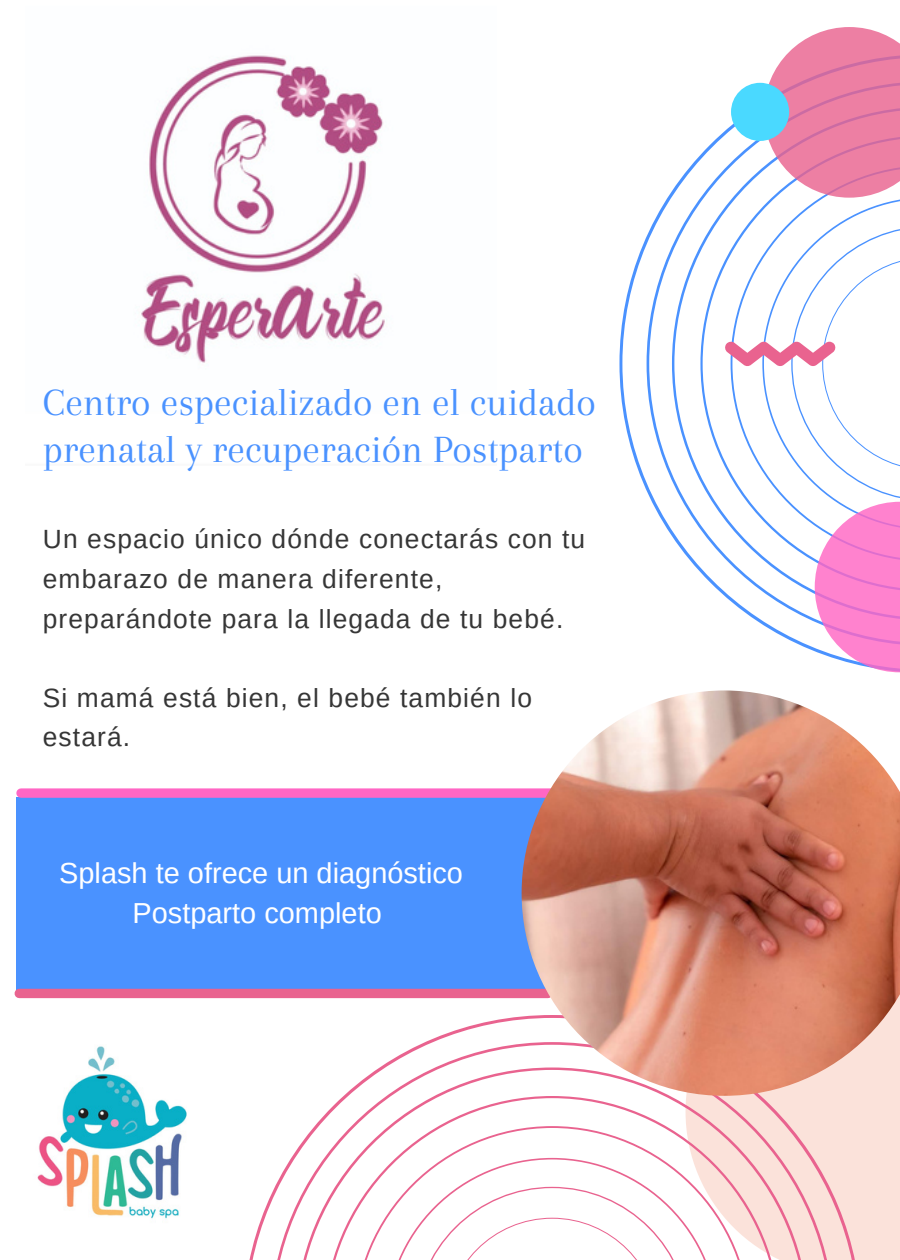
<style>
.page{position:relative;width:900px;height:1260px;background:#fff}
.page>*{position:absolute;margin:0;border:0;box-sizing:border-box;transform-origin:0 0}
.t1{font:40px/47px "Arapey";color:#4a92ff}
.t2{font:29px/39.5px "Arimo";color:#fff;text-align:center}
.t3{font:26.25px/39.5px "Arimo";letter-spacing:.045em;color:#363636}
</style>
<div class="page">
<svg style="left:619px;top:236px;width:281px;height:437px"></svg>
<svg style="left:647px;top:82px;width:253px;height:564px"></svg>
<div style="left:862px;top:1096px;width:38px;height:164px;background:#fbe2da"></div>
<div style="left:16px;top:797px;width:546px;height:199px;background:#4a92ff"></div>
<svg style="left:249px;top:1016px;width:613px;height:244px"></svg>
<svg style="left:270px;top:1042px;width:564px;height:218px"></svg>
<svg style="left:764px;top:27px;width:136px;height:171px"></svg>
<div style="left:731px;top:83px;width:58px;height:58px;background:#4ad9ff;border-radius:50%"></div>
<div style="left:21px;top:788px;width:536px;height:10px;background:#ff66c4"></div>
<div style="left:19px;top:989px;width:529px;height:9px;background:#e9638f"></div>
<img style="left:37px;top:1046px;width:150px;height:173px">
<img style="left:522px;top:690px;width:378px;height:406px">
<svg style="left:725px;top:226px;width:175px;height:446px"></svg>
<img style="left:141px;top:55px;width:244px;height:308px">
<h1 class="t1" style="left:43px;top:379px;width:555px">Centro especializado en el cuidado prenatal y recuperación Postparto</h1>
<p class="t3" style="left:43px;top:520px;width:544px">Un espacio único dónde conectarás con tu embarazo de manera diferente, preparándote para la llegada de tu bebé.</p>
<p class="t3" style="left:43px;top:678px;width:491px">Si mamá está bien, el bebé también lo estará.</p>
<p class="t2" style="left:59px;top:853px;width:405px">Splash te ofrece un diagnóstico<br>Postparto completo</p>
</div>
